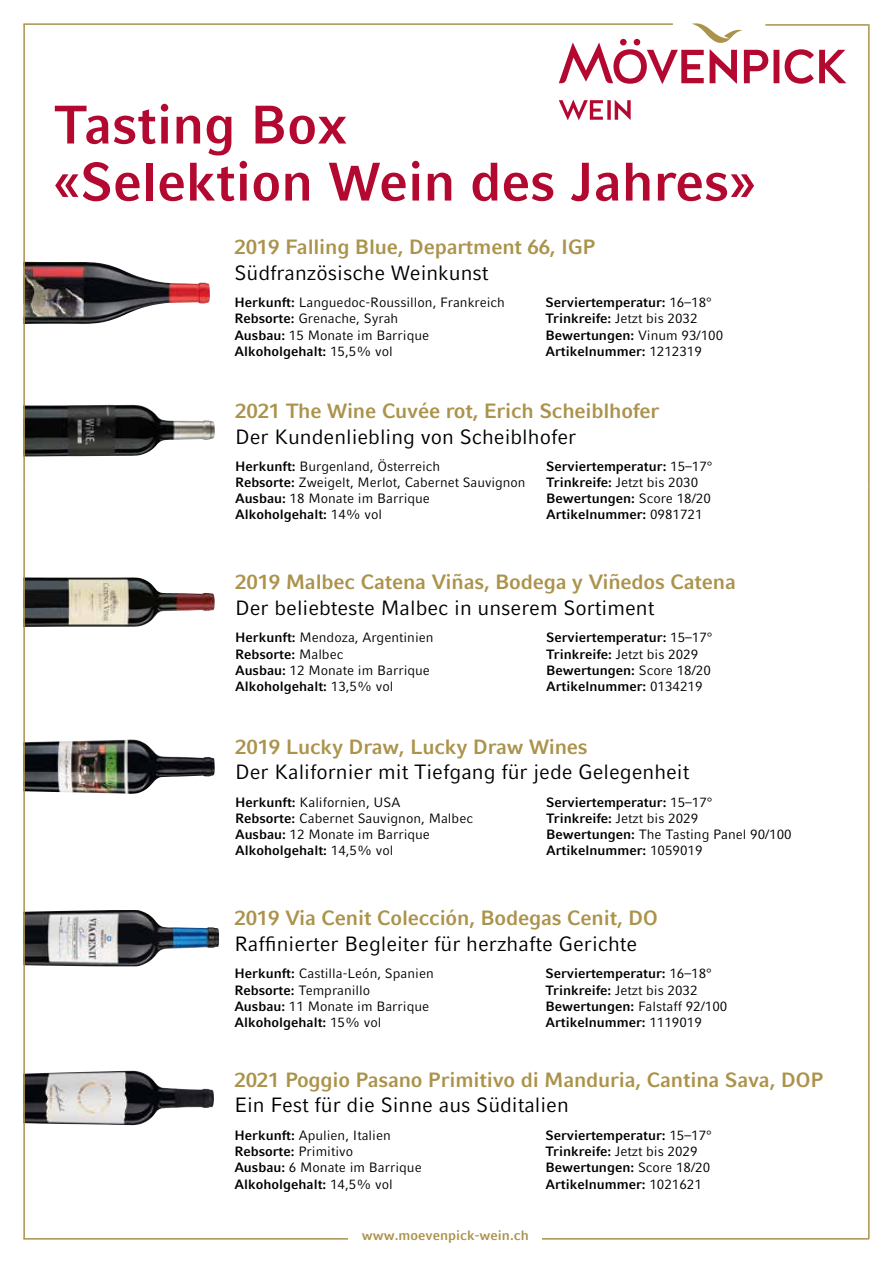
<style>
.page{position:relative;width:893px;height:1263px;background:#fff}
.page>*{position:absolute;margin:0;border:0;box-sizing:border-box;transform-origin:0 0}
.t1{font:700 54px/57px "Compatil Fact LT Pro";color:#b30931}
.t2{font:700 20.7px "Compatil Fact LT Pro";letter-spacing:-.01em;color:#ab934b}
.t3{font:20.7px "Compatil Fact LT Pro";color:#000}
.t4{font:13.5px/16.2px "Compatil Fact LT Pro";color:#000}
.t5{font:700 13.5px/16.2px "Compatil Fact LT Pro";color:#000}
.t6{font:700 13.5px "Compatil Fact LT Pro";color:#ab934b}
.s1{font-weight:700}
.s2{font-weight:400}
</style>
<div class="page">
<img style="left:25px;top:405px;width:190px;height:51px">
<img style="left:25px;top:577px;width:190px;height:50px">
<img style="left:25px;top:739px;width:190px;height:55px">
<img style="left:25px;top:910px;width:194px;height:56px">
<img style="left:25px;top:1071px;width:189px;height:54px">
<img style="left:25px;top:262px;width:185px;height:62px">
<hr style="left:23px;top:23px;width:650px;height:2px;background:#ab934b">
<hr style="left:765px;top:24px;width:103px;height:2px;background:#ab934b">
<hr style="left:868px;top:24px;width:2px;height:463px;background:#ab934b">
<hr style="left:23px;top:24px;width:2px;height:463px;background:#ab934b">
<hr style="left:23px;top:487px;width:2px;height:752px;background:#ab934b">
<hr style="left:868px;top:487px;width:2px;height:752px;background:#ab934b">
<hr style="left:23px;top:1238px;width:846px;height:1px;background:#ab934b">
<svg style="left:559px;top:100px;width:72px;height:20px"></svg>
<svg style="left:559px;top:23px;width:287px;height:61px"></svg>
<div style="left:349px;top:1229px;width:193px;height:11px;background:#fff"></div>
<h1 class="t1" style="left:54px;top:97px;width:703px">Tasting Box<br>«Selektion Wein des Jahres»</h1>
<h2 class="t2" style="left:234px;top:235px;width:363px">2019 Falling Blue, Department 66, IGP</h2>
<h2 class="t3" style="left:234px;top:261px;width:256px">Südfranzösische Weinkunst</h2>
<p class="t4" style="left:234px;top:294px;width:272px"><span class="s1">Herkunft:</span> Languedoc-Roussillon, Frankreich<br><span class="s1">Rebsorte:</span> Grenache, Syrah<br><span class="s1">Ausbau:</span> 15 Monate im Barrique<br><span class="s1">Alkoholgehalt:</span> 15,5% vol</p>
<p class="t5" style="left:545px;top:294px;width:179px">Serviertemperatur: <span class="s2">16–18°<br></span>Trinkreife: <span class="s2">Jetzt bis 2032<br></span>Bewertungen: <span class="s2">Vinum 93/100<br></span>Artikelnummer: <span class="s2">1212319</span></p>
<h2 class="t2" style="left:235px;top:398px;width:426px">2021 The Wine Cuvée rot, Erich Scheiblhofer</h2>
<h2 class="t3" style="left:235px;top:425px;width:343px">Der Kundenliebling von Scheiblhofer</h2>
<p class="t4" style="left:235px;top:458px;width:292px"><span class="s1">Herkunft:</span> Burgenland, Österreich<br><span class="s1">Rebsorte:</span> Zweigelt, Merlot, Cabernet Sauvignon <span class="s1">Ausbau:</span> 18 Monate im Barrique<br><span class="s1">Alkoholgehalt:</span> 14% vol</p>
<p class="t5" style="left:546px;top:458px;width:168px">Serviertemperatur: <span class="s2">15–17°<br></span>Trinkreife: <span class="s2">Jetzt bis 2030<br></span>Bewertungen: <span class="s2">Score 18/20<br></span>Artikelnummer: <span class="s2">0981721</span></p>
<h2 class="t2" style="left:235px;top:570px;width:502px">2019 Malbec Catena Viñas, Bodega y Viñedos Catena</h2>
<h2 class="t3" style="left:235px;top:596px;width:421px">Der beliebteste Malbec in unserem Sortiment</h2>
<p class="t4" style="left:235px;top:630px;width:200px"><span class="s1">Herkunft:</span> Mendoza, Argentinien<br><span class="s1">Rebsorte:</span> Malbec<br><span class="s1">Ausbau:</span> 12 Monate im Barrique<br><span class="s1">Alkoholgehalt:</span> 13,5% vol</p>
<p class="t5" style="left:546px;top:630px;width:168px">Serviertemperatur: <span class="s2">15–17°<br></span>Trinkreife: <span class="s2">Jetzt bis 2029<br></span>Bewertungen: <span class="s2">Score 18/20<br></span>Artikelnummer: <span class="s2">0134219</span></p>
<h2 class="t2" style="left:235px;top:734px;width:354px">2019 Lucky Draw, Lucky Draw Wines</h2>
<h2 class="t3" style="left:235px;top:760px;width:456px">Der Kalifornier mit Tiefgang für jede Gelegenheit</h2>
<p class="t4" style="left:235px;top:794px;width:239px"><span class="s1">Herkunft:</span> Kalifornien, USA<br><span class="s1">Rebsorte:</span> Cabernet Sauvignon, Malbec<br><span class="s1">Ausbau:</span> 12 Monate im Barrique<br><span class="s1">Alkoholgehalt:</span> 14,5% vol</p>
<p class="t5" style="left:546px;top:794px;width:247px">Serviertemperatur: <span class="s2">15–17°<br></span>Trinkreife: <span class="s2">Jetzt bis 2029<br></span>Bewertungen: <span class="s2">The Tasting Panel 90/100<br></span>Artikelnummer: <span class="s2">1059019</span></p>
<h2 class="t2" style="left:234px;top:906px;width:425px">2019 Via Cenit Colección, Bodegas Cenit, DO</h2>
<h2 class="t3" style="left:234px;top:932px;width:404px">Raffinierter Begleiter für herzhafte Gerichte</h2>
<p class="t4" style="left:234px;top:965px;width:201px"><span class="s1">Herkunft:</span> Castilla-León, Spanien<br><span class="s1">Rebsorte:</span> Tempranillo<br><span class="s1">Ausbau:</span> 11 Monate im Barrique<br><span class="s1">Alkoholgehalt:</span> 15% vol</p>
<p class="t5" style="left:545px;top:966px;width:183px">Serviertemperatur: <span class="s2">16–18°<br></span>Trinkreife: <span class="s2">Jetzt bis 2032<br></span>Bewertungen: <span class="s2">Falstaff 92/100<br></span>Artikelnummer: <span class="s2">1119019</span></p>
<h2 class="t2" style="left:234px;top:1067px;width:591px">2021 Poggio Pasano Primitivo di Manduria, Cantina Sava, DOP</h2>
<h2 class="t3" style="left:234px;top:1093px;width:336px">Ein Fest für die Sinne aus Süditalien</h2>
<p class="t4" style="left:234px;top:1127px;width:189px"><span class="s1">Herkunft:</span> Apulien, Italien<br><span class="s1">Rebsorte:</span> Primitivo<br><span class="s1">Ausbau:</span> 6 Monate im Barrique<br><span class="s1">Alkoholgehalt:</span> 14,5% vol</p>
<p class="t5" style="left:545px;top:1127px;width:168px">Serviertemperatur: <span class="s2">15–17°<br></span>Trinkreife: <span class="s2">Jetzt bis 2029<br></span>Bewertungen: <span class="s2">Score 18/20<br></span>Artikelnummer: <span class="s2">1021621</span></p>
<p class="t6" style="left:362px;top:1227px;width:168px">www.moevenpick-wein.ch</p>
</div>
